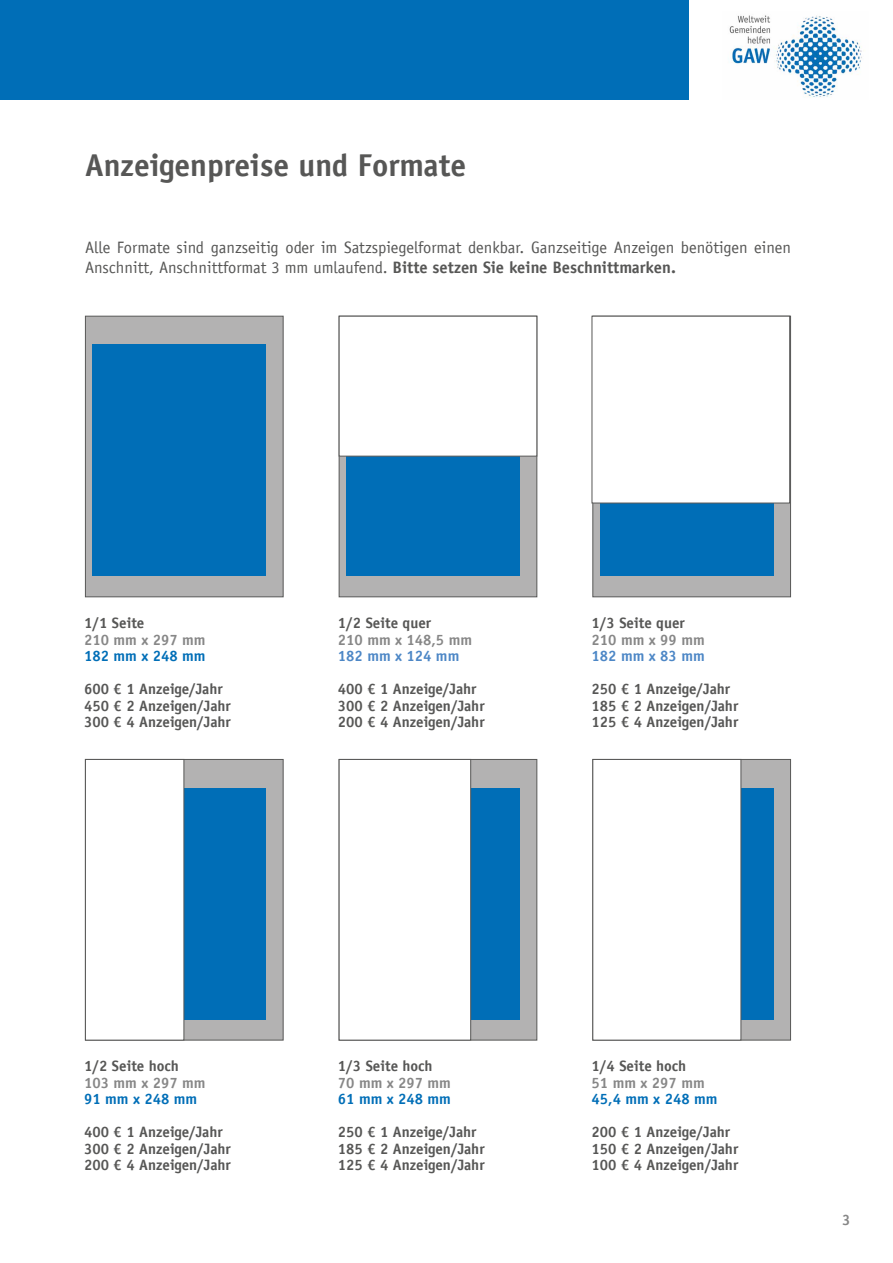
<style>
.page{position:relative;width:893px;height:1263px;background:#fff}
.page>*{position:absolute;margin:0;border:0;box-sizing:border-box;transform-origin:0 0}
.t1{font:700 31.5px "Officina Sans LT";color:#575756}
.t2{font:16.5px/19.8px "Officina Sans LT";color:#575756}
.t3{font:700 15px/16.5px "Officina Sans LT";color:#575756}
.t4{font:700 15px "Officina Sans LT";color:#878787}
.t5{font:700 15px "Officina Sans LT";color:#006eb7}
.t6{font:700 15px "Officina Sans LT";color:#4d87c6}
.s1{font-weight:700}
</style>
<div class="page">
<div style="left:0;top:0;width:689px;height:100px;background:#006eb7"></div>
<img style="left:729px;top:15px;width:133px;height:83px">
<div style="left:85px;top:316px;width:199px;height:281px;background:#b3b2b2;border:1px solid #575756"></div>
<div style="left:93px;top:345px;width:173px;height:231px;background:#006eb7"></div>
<div style="left:85px;top:759px;width:199px;height:281px;background:#b3b2b2;border:1px solid #575756"></div>
<div style="left:93px;top:788px;width:173px;height:232px;background:#006eb7"></div>
<div style="left:339px;top:759px;width:198px;height:281px;background:#b3b2b2;border:1px solid #575756"></div>
<div style="left:346px;top:788px;width:173px;height:232px;background:#006eb7"></div>
<div style="left:592px;top:759px;width:199px;height:281px;background:#b3b2b2;border:1px solid #575756"></div>
<div style="left:600px;top:788px;width:173px;height:232px;background:#006eb7"></div>
<div style="left:339px;top:316px;width:198px;height:281px;background:#b3b2b2;border:1px solid #575756"></div>
<div style="left:346px;top:345px;width:173px;height:231px;background:#006eb7"></div>
<div style="left:592px;top:316px;width:199px;height:281px;background:#b3b2b2;border:1px solid #575756"></div>
<div style="left:600px;top:345px;width:173px;height:231px;background:#006eb7"></div>
<div style="left:339px;top:316px;width:198px;height:140px;background:#fff;border:1px solid #575756"></div>
<div style="left:592px;top:316px;width:198px;height:187px;background:#fff;border:1px solid #575756"></div>
<div style="left:85px;top:759px;width:99px;height:281px;background:#fff;border:1px solid #575756"></div>
<div style="left:339px;top:759px;width:132px;height:281px;background:#fff;border:1px solid #575756"></div>
<div style="left:592px;top:759px;width:149px;height:281px;background:#fff;border:1px solid #575756"></div>
<h1 class="t1" style="left:85px;top:146px;width:383px">Anzeigenpreise und Formate</h1>
<p class="t2" style="left:85px;top:237px;width:707px">Alle Formate sind ganzseitig oder im Satzspiegelformat denkbar. Ganzseitige Anzeigen benötigen einen<br>Anschnitt, Anschnittformat 3 mm umlaufend. <span class="s1">Bitte setzen Sie keine Beschnittmarken.</span></p>
<p class="t3" style="left:84px;top:614px;width:62px">1/1 Seite</p>
<p class="t4" style="left:84px;top:630px;width:123px">210 mm x 297 mm</p>
<p class="t5" style="left:84px;top:647px;width:123px">182 mm x 248 mm</p>
<p class="t3" style="left:84px;top:680px;width:148px">600 € 1 Anzeige/Jahr<br>450 € 2 Anzeigen/Jahr<br>300 € 4 Anzeigen/Jahr</p>
<p class="t3" style="left:338px;top:614px;width:95px">1/2 Seite quer</p>
<p class="t4" style="left:338px;top:630px;width:136px">210 mm x 148,5 mm</p>
<p class="t6" style="left:338px;top:647px;width:123px">182 mm x 124 mm</p>
<p class="t3" style="left:338px;top:680px;width:148px">400 € 1 Anzeige/Jahr<br>300 € 2 Anzeigen/Jahr<br>200 € 4 Anzeigen/Jahr</p>
<p class="t3" style="left:592px;top:614px;width:95px">1/3 Seite quer</p>
<p class="t4" style="left:592px;top:630px;width:115px">210 mm x 99 mm</p>
<p class="t6" style="left:592px;top:647px;width:115px">182 mm x 83 mm</p>
<p class="t3" style="left:592px;top:680px;width:148px">250 € 1 Anzeige/Jahr<br>185 € 2 Anzeigen/Jahr<br>125 € 4 Anzeigen/Jahr</p>
<p class="t3" style="left:84px;top:1058px;width:96px">1/2 Seite hoch</p>
<p class="t4" style="left:84px;top:1073px;width:123px">103 mm x 297 mm</p>
<p class="t5" style="left:84px;top:1090px;width:115px">91 mm x 248 mm</p>
<p class="t3" style="left:84px;top:1124px;width:148px">400 € 1 Anzeige/Jahr<br>300 € 2 Anzeigen/Jahr<br>200 € 4 Anzeigen/Jahr</p>
<p class="t3" style="left:338px;top:1058px;width:96px">1/3 Seite hoch</p>
<p class="t4" style="left:338px;top:1073px;width:115px">70 mm x 297 mm</p>
<p class="t5" style="left:338px;top:1090px;width:115px">61 mm x 248 mm</p>
<p class="t3" style="left:338px;top:1124px;width:148px">250 € 1 Anzeige/Jahr<br>185 € 2 Anzeigen/Jahr<br>125 € 4 Anzeigen/Jahr</p>
<p class="t3" style="left:592px;top:1058px;width:96px">1/4 Seite hoch</p>
<p class="t4" style="left:592px;top:1073px;width:115px">51 mm x 297 mm</p>
<p class="t5" style="left:592px;top:1090px;width:127px">45,4 mm x 248 mm</p>
<p class="t3" style="left:592px;top:1124px;width:148px">200 € 1 Anzeige/Jahr<br>150 € 2 Anzeigen/Jahr<br>100 € 4 Anzeigen/Jahr</p>
<p class="t4" style="left:842px;top:1210px;width:10px">3</p>
</div>
